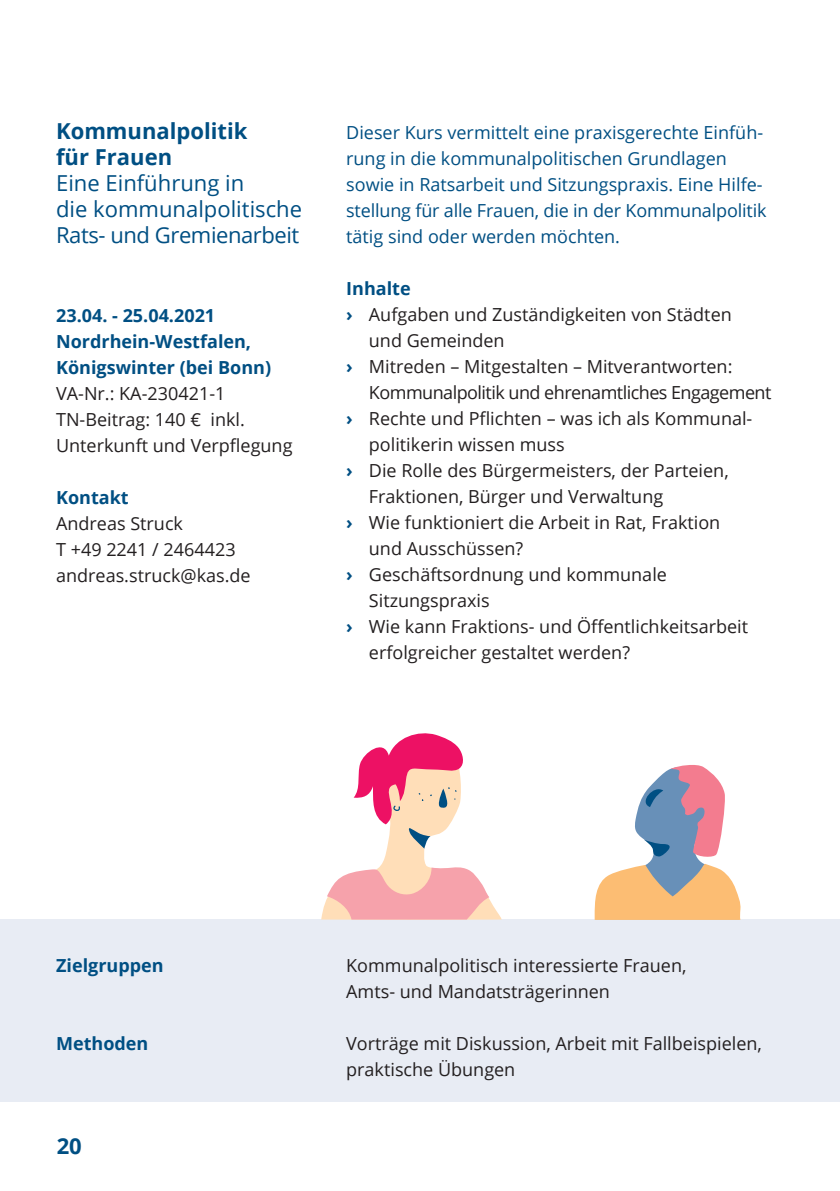
<style>
.page{position:relative;width:840px;height:1191px;background:#fff}
.page>*{position:absolute;margin:0;border:0;box-sizing:border-box;transform-origin:0 0}
.t1{font:22px/26px "Open Sans";color:#004f83}
.t2{font:700 22px/26px "Open Sans";color:#004f83}
.t3{font:18px/26px "Open Sans";color:#231f20}
.t4{font:18px/26px "Open Sans";color:#004f83}
.t5{font:700 18px/26px "Open Sans";color:#004f83}
.t6{font:18px "Open Sans";letter-spacing:-.03em;color:#231f20}
.s1{font-weight:700;color:#004f83}
</style>
<div class="page">
<div style="left:0;top:919px;width:839px;height:182px;background:#e8ecf4"></div>
<svg style="left:321px;top:733px;width:180px;height:186px"></svg>
<svg style="left:594px;top:765px;width:146px;height:155px"></svg>
<p class="t2" style="left:56px;top:118px;width:193px">Kommunalpolitik für Frauen</p>
<p class="t1" style="left:56px;top:170px;width:247px">Eine Einführung in<br>die kommunalpolitische<br>Rats- und Gremienarbeit</p>
<p class="t5" style="left:56px;top:301px;width:216px">23.04. - 25.04.2021<br>Nordrhein-Westfalen,<br>Königswinter (bei Bonn)</p>
<p class="t3" style="left:56px;top:379px;width:238px">VA-Nr.: KA-230421-1<br>TN-Beitrag: 140 € inkl.<br>Unterkunft und Verpflegung</p>
<p class="t5" style="left:56px;top:483px;width:74px">Kontakt</p>
<p class="t3" style="left:56px;top:509px;width:196px">Andreas Struck<br>T +49 2241 / 2464423 andreas.struck@kas.de</p>
<p class="t4" style="left:346px;top:119px;width:421px">Dieser Kurs vermittelt eine praxisgerechte Einfüh&shy;rung in die kommunalpolitischen Grundlagen sowie in Ratsarbeit und Sitzungspraxis. Eine Hilfe&shy;stellung für alle Frauen, die in der Kommunalpolitik tätig sind oder werden möchten.</p>
<p class="t5" style="left:346px;top:275px;width:66px">Inhalte</p>
<p class="t3" style="left:346px;top:301px;width:387px"><span class="s1">›</span> Aufgaben und Zuständigkeiten von Städten</p>
<p class="t3" style="left:369px;top:327px;width:137px">und Gemeinden</p>
<p class="t3" style="left:346px;top:353px;width:387px"><span class="s1">›</span> Mitreden – Mitgestalten – Mitverantworten:</p>
<p class="t6" style="left:369px;top:380px;width:404px">Kommunalpolitik und ehrenamtliches Engagement</p>
<p class="t3" style="left:346px;top:405px;width:407px"><span class="s1">›</span> Rechte und Pflichten – was ich als Kommunal-</p>
<p class="t3" style="left:369px;top:431px;width:197px">politikerin wissen muss</p>
<p class="t3" style="left:346px;top:457px;width:384px"><span class="s1">›</span> Die Rolle des Bürgermeisters, der Parteien,</p>
<p class="t3" style="left:369px;top:483px;width:296px">Fraktionen, Bürger und Verwaltung</p>
<p class="t3" style="left:346px;top:509px;width:375px"><span class="s1">›</span> Wie funktioniert die Arbeit in Rat, Fraktion</p>
<p class="t3" style="left:369px;top:535px;width:156px">und Ausschüssen?</p>
<p class="t3" style="left:346px;top:561px;width:322px"><span class="s1">›</span> Geschäftsordnung und kommunale</p>
<p class="t3" style="left:369px;top:587px;width:122px">Sitzungspraxis</p>
<p class="t3" style="left:346px;top:613px;width:403px"><span class="s1">›</span> Wie kann Fraktions- und Öffentlichkeitsarbeit</p>
<p class="t3" style="left:369px;top:639px;width:262px">erfolgreicher gestaltet werden?</p>
<p class="t5" style="left:56px;top:951px;width:109px">Zielgruppen</p>
<p class="t5" style="left:56px;top:1029px;width:94px">Methoden</p>
<p class="t2" style="left:57px;top:1132px;width:27px">20</p>
<p class="t3" style="left:346px;top:951px;width:341px">Kommunalpolitisch interessierte Frauen,<br>Amts- und Mandatsträgerinnen</p>
<p class="t3" style="left:346px;top:1029px;width:417px">Vorträge mit Diskussion, Arbeit mit Fallbeispielen, praktische Übungen</p>
</div>
